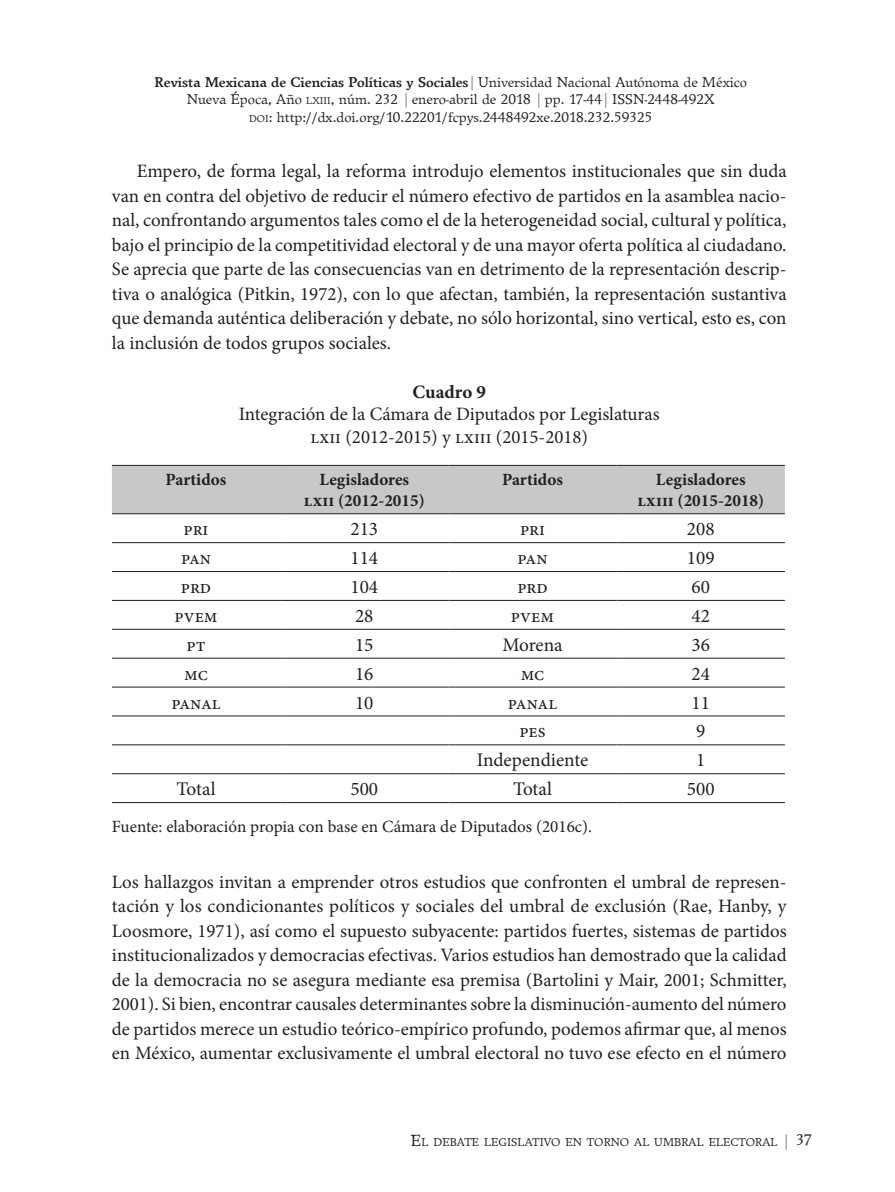
<style>
.page{position:relative;width:895px;height:1192px;background:#fff}
.page>*{position:absolute;margin:0;border:0;box-sizing:border-box;transform-origin:0 0}
.t1{font:19.25px "Minion Pro";color:#231f20}
.t2{font:18.9px/24.5px "Minion Pro";color:#231f20;text-align:justify}
.t3{font:700 18.9px "Minion Pro";color:#231f20}
.t4{font:700 17.15px/21px "Minion Pro";color:#231f20;text-align:center}
.t5{font:17.15px "Minion Pro";color:#231f20}
.t6{font:14.53px/17.5px "Breughel T";color:#231f20;text-align:center}
.t7{font:11.72px "Breughel T";color:#231f20}
.s1{font-weight:700}
.s2{color:#808285}
.s3{font-size:10.15px}
.s4{font-size:16.62px}
.s5{font-size:15.75px}
</style>
<div class="page">
<div style="left:112px;top:466px;width:673px;height:47px;background:#c7c8ca"></div>
<hr style="left:112px;top:542px;width:168px;height:1px;background:#231f20">
<hr style="left:280px;top:542px;width:168px;height:1px;background:#231f20">
<hr style="left:448px;top:542px;width:169px;height:1px;background:#231f20">
<hr style="left:617px;top:542px;width:168px;height:1px;background:#231f20">
<hr style="left:112px;top:571px;width:168px;height:1px;background:#231f20">
<hr style="left:280px;top:571px;width:168px;height:1px;background:#231f20">
<hr style="left:448px;top:571px;width:169px;height:1px;background:#231f20">
<hr style="left:617px;top:571px;width:168px;height:1px;background:#231f20">
<hr style="left:112px;top:600px;width:168px;height:1px;background:#231f20">
<hr style="left:280px;top:600px;width:168px;height:1px;background:#231f20">
<hr style="left:448px;top:600px;width:169px;height:1px;background:#231f20">
<hr style="left:617px;top:600px;width:168px;height:1px;background:#231f20">
<hr style="left:112px;top:629px;width:168px;height:1px;background:#231f20">
<hr style="left:280px;top:629px;width:168px;height:1px;background:#231f20">
<hr style="left:448px;top:629px;width:169px;height:1px;background:#231f20">
<hr style="left:617px;top:629px;width:168px;height:1px;background:#231f20">
<hr style="left:112px;top:658px;width:168px;height:1px;background:#231f20">
<hr style="left:280px;top:658px;width:168px;height:1px;background:#231f20">
<hr style="left:448px;top:658px;width:169px;height:1px;background:#231f20">
<hr style="left:617px;top:658px;width:168px;height:1px;background:#231f20">
<hr style="left:112px;top:686px;width:168px;height:1px;background:#231f20">
<hr style="left:280px;top:686px;width:168px;height:1px;background:#231f20">
<hr style="left:448px;top:686px;width:169px;height:1px;background:#231f20">
<hr style="left:617px;top:686px;width:168px;height:1px;background:#231f20">
<hr style="left:112px;top:715px;width:168px;height:1px;background:#231f20">
<hr style="left:280px;top:715px;width:168px;height:1px;background:#231f20">
<hr style="left:448px;top:715px;width:169px;height:1px;background:#231f20">
<hr style="left:617px;top:715px;width:168px;height:1px;background:#231f20">
<hr style="left:112px;top:744px;width:168px;height:1px;background:#231f20">
<hr style="left:280px;top:744px;width:168px;height:1px;background:#231f20">
<hr style="left:448px;top:744px;width:169px;height:1px;background:#231f20">
<hr style="left:617px;top:744px;width:168px;height:1px;background:#231f20">
<hr style="left:112px;top:773px;width:168px;height:1px;background:#231f20">
<hr style="left:280px;top:773px;width:168px;height:1px;background:#231f20">
<hr style="left:448px;top:773px;width:169px;height:1px;background:#231f20">
<hr style="left:617px;top:773px;width:168px;height:1px;background:#231f20">
<hr style="left:112px;top:465px;width:168px;height:1px;background:#231f20">
<hr style="left:280px;top:465px;width:168px;height:1px;background:#231f20">
<hr style="left:448px;top:465px;width:169px;height:1px;background:#231f20">
<hr style="left:617px;top:465px;width:168px;height:1px;background:#231f20">
<hr style="left:112px;top:513px;width:168px;height:1px;background:#231f20">
<hr style="left:280px;top:513px;width:168px;height:1px;background:#231f20">
<hr style="left:448px;top:513px;width:169px;height:1px;background:#231f20">
<hr style="left:617px;top:513px;width:168px;height:1px;background:#231f20">
<hr style="left:112px;top:802px;width:168px;height:1px;background:#231f20">
<hr style="left:280px;top:802px;width:168px;height:1px;background:#231f20">
<hr style="left:448px;top:802px;width:169px;height:1px;background:#231f20">
<hr style="left:617px;top:802px;width:168px;height:1px;background:#231f20">
<p class="t6" style="left:154px;top:74px;width:594px"><span class="s1">Revista Mexicana de Ciencias Políticas y Sociales</span><span class="s2">⎥</span> Universidad Nacional Autónoma de México<br>Nueva Época, Año <span class="s3">LXIII</span>, núm. 232 <span class="s2">⎥</span> enero-abril de 2018 <span class="s2">⎥</span> pp. 17-44<span class="s2">⎥</span> ISSN-2448-492X<br><span class="s3">DOI</span>: http://dx.doi.org/10.22201/fcpys.2448492xe.2018.232.59325</p>
<p class="t2" style="left:112px;top:159px;width:676px;text-indent:25px">Empero, de forma legal, la reforma introdujo elementos institucionales que sin duda van en contra del objetivo de reducir el número efectivo de partidos en la asamblea nacio&shy;nal, confrontando argumentos tales como el de la heterogeneidad social, cultural y política, bajo el principio de la competitividad electoral y de una mayor oferta política al ciudadano.<br>Se aprecia que parte de las consecuencias van en detrimento de la representación descrip&shy;tiva o analógica (Pitkin, 1972), con lo que afectan, también, la representación sustantiva que demanda auténtica deliberación y debate, no sólo horizontal, sino vertical, esto es, con la inclusión de todos grupos sociales.</p>
<p class="t3" style="left:413px;top:378px;width:75px">Cuadro 9</p>
<p class="t2" style="left:239px;top:403px;width:422px;line-height:22.8px;text-align:center">Integración de la Cámara de Diputados por Legislaturas lxii (2012-2015) y lxiii (2015-2018)</p>
<p class="t4" style="left:166px;top:469px;width:62px">Partidos</p>
<p class="t4" style="left:304px;top:469px;width:122px">Legisladores lxii (2012-2015)</p>
<p class="t4" style="left:502px;top:469px;width:62px">Partidos</p>
<p class="t4" style="left:637px;top:469px;width:128px">Legisladores lxiii (2015-2018)</p>
<p class="t1" style="left:184px;top:516px;width:26px">pri</p>
<p class="t1" style="left:350px;top:516px;width:29px">213</p>
<p class="t1" style="left:520px;top:516px;width:26px">pri</p>
<p class="t1" style="left:687px;top:516px;width:29px">208</p>
<p class="t1" style="left:181px;top:545px;width:32px">pan</p>
<p class="t1" style="left:350px;top:545px;width:29px">114</p>
<p class="t1" style="left:517px;top:545px;width:32px">pan</p>
<p class="t1" style="left:687px;top:545px;width:29px">109</p>
<p class="t1" style="left:181px;top:574px;width:32px">prd</p>
<p class="t1" style="left:350px;top:574px;width:29px">104</p>
<p class="t1" style="left:517px;top:574px;width:32px">prd</p>
<p class="t1" style="left:691px;top:574px;width:20px">60</p>
<p class="t1" style="left:174px;top:603px;width:45px">pvem</p>
<p class="t1" style="left:355px;top:603px;width:20px">28</p>
<p class="t1" style="left:511px;top:603px;width:45px">pvem</p>
<p class="t1" style="left:691px;top:603px;width:20px">42</p>
<p class="t1" style="left:186px;top:632px;width:21px">pt</p>
<p class="t1" style="left:355px;top:632px;width:20px">15</p>
<p class="t1" style="left:502px;top:632px;width:62px">Morena</p>
<p class="t1" style="left:691px;top:632px;width:20px">36</p>
<p class="t1" style="left:184px;top:660px;width:25px">mc</p>
<p class="t1" style="left:355px;top:660px;width:20px">16</p>
<p class="t1" style="left:521px;top:660px;width:25px">mc</p>
<p class="t1" style="left:691px;top:660px;width:20px">24</p>
<p class="t1" style="left:171px;top:689px;width:51px">panal</p>
<p class="t1" style="left:355px;top:689px;width:20px">10</p>
<p class="t1" style="left:508px;top:689px;width:51px">panal</p>
<p class="t1" style="left:691px;top:689px;width:20px">11</p>
<p class="t1" style="left:519px;top:718px;width:28px">pes</p>
<p class="t1" style="left:696px;top:718px;width:11px">9</p>
<p class="t1" style="left:477px;top:747px;width:113px">Independiente</p>
<p class="t1" style="left:696px;top:747px;width:11px">1</p>
<p class="t1" style="left:177px;top:776px;width:41px">Total</p>
<p class="t1" style="left:350px;top:776px;width:29px">500</p>
<p class="t1" style="left:513px;top:776px;width:41px">Total</p>
<p class="t1" style="left:687px;top:776px;width:29px">500</p>
<p class="t5" style="left:112px;top:814px;width:482px">Fuente: elaboración propia con base en Cámara de Diputados (2016c).</p>
<p class="t2" style="left:112px;top:869px;width:676px">Los hallazgos invitan a emprender otros estudios que confronten el umbral de represen&shy;tación y los condicionantes políticos y sociales del umbral de exclusión (Rae, Hanby, y Loosmore, 1971), así como el supuesto subyacente: partidos fuertes, sistemas de partidos institucionalizados y democracias efectivas. Varios estudios han demostrado que la calidad de la democracia no se asegura mediante esa premisa (Bartolini y Mair, 2001; Schmitter, 2001). Si bien, encontrar causales determinantes sobre la disminución-aumento del número de partidos merece un estudio teórico-empírico profundo, podemos afirmar que, al menos en México, aumentar exclusivamente el umbral electoral no tuvo ese efecto en el número</p>
<p class="t7" style="left:411px;top:1135px;width:403px"><span class="s4">E</span>L DEBATE LEGISLATIVO EN TORNO AL UMBRAL ELECTORAL <span class="s2">⎥</span> <span class="s5">37</span></p>
</div>
